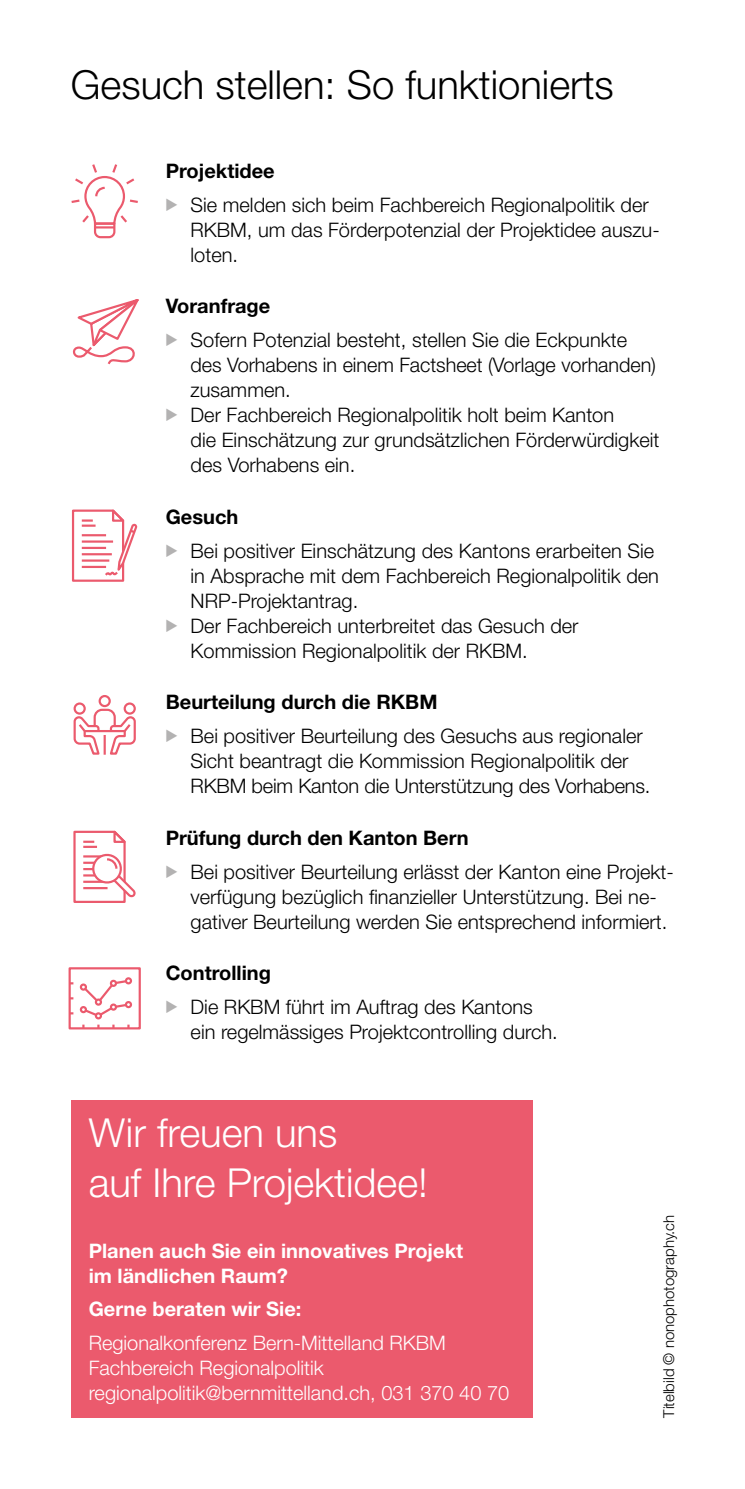
<style>
.page{position:relative;width:745px;height:1489px;background:#fff}
.page>*{position:absolute;margin:0;border:0;box-sizing:border-box;transform-origin:0 0}
.Titel{font:300 40px/50px "Helvetica Neue LT Std";color:#fff}
.Titel-2{font:300 40px "Helvetica Neue LT Std";color:#000}
.t1{font:300 20px/25px "Helvetica Neue LT Std";color:#000}
.Grundtext{font:300 20px/25px "Helvetica Neue LT Std";color:#fff}
.Untertitel{font:700 20px "Helvetica Neue LT Std";color:#000}
.Grundtext-2{font:700 20px/25px "Helvetica Neue LT Std";color:#fff}
.Grundtext-3{font:300 15px "Helvetica Neue LT Std";color:#000}
</style>
<div class="page">
<div style="left:71px;top:1100px;width:460px;height:317px;background:#eb5a6d"></div>
<svg style="left:71px;top:164px;width:67px;height:74px"></svg>
<svg style="left:72px;top:299px;width:67px;height:66px"></svg>
<svg style="left:72px;top:509px;width:65px;height:73px"></svg>
<div style="left:73px;top:702px;width:13px;height:12px;border:2px solid #eb5a6d;border-radius:50%"></div>
<div style="left:98px;top:695px;width:13px;height:12px;border:2px solid #eb5a6d;border-radius:50%"></div>
<div style="left:123px;top:702px;width:13px;height:12px;border:2px solid #eb5a6d;border-radius:50%"></div>
<svg style="left:73px;top:707px;width:63px;height:48px"></svg>
<svg style="left:73px;top:830px;width:63px;height:73px"></svg>
<div style="left:68px;top:967px;width:73px;height:62px;border:2px solid #eb5a6d"></div>
<div style="left:95px;top:1012px;width:7px;height:7px;border:2px solid #eb5a6d;border-radius:50%"></div>
<div style="left:125px;top:1000px;width:7px;height:8px;border:2px solid #eb5a6d;border-radius:50%"></div>
<svg style="left:80px;top:978px;width:51px;height:40px"></svg>
<div style="left:125px;top:977px;width:7px;height:7px;border:2px solid #eb5a6d;border-radius:50%"></div>
<p class="Titel-2" style="left:71px;top:61px;width:544px">Gesuch stellen: So funktionierts</p>
<p class="Untertitel" style="left:166px;top:158px;width:110px">Projektidee</p>
<p class="t1" style="left:190px;top:191px;width:470px">Sie melden sich beim Fachbereich Regionalpolitik der<br>RKBM, um das Förderpotenzial der Projektidee auszu&shy;loten.</p>
<p class="Untertitel" style="left:166px;top:294px;width:106px">Voranfrage</p>
<p class="t1" style="left:190px;top:327px;width:466px">Sofern Potenzial besteht, stellen Sie die Eckpunkte des Vorhabens in einem Factsheet (Vorlage vorhanden) zusammen.</p>
<p class="t1" style="left:190px;top:402px;width:470px">Der Fachbereich Regionalpolitik holt beim Kanton<br>die Einschätzung zur grundsätzlichen Förderwürdigkeit des Vorhabens ein.</p>
<p class="Untertitel" style="left:166px;top:504px;width:74px">Gesuch</p>
<p class="t1" style="left:190px;top:537px;width:469px">Bei positiver Einschätzung des Kantons erarbeiten Sie in Absprache mit dem Fachbereich Regionalpolitik den<br>NRP-Projektantrag.</p>
<p class="t1" style="left:190px;top:612px;width:389px">Der Fachbereich unterbreitet das Gesuch der<br>Kommission Regionalpolitik der RKBM.</p>
<p class="Untertitel" style="left:166px;top:689px;width:273px">Beurteilung durch die RKBM</p>
<p class="t1" style="left:190px;top:723px;width:461px">Bei positiver Beurteilung des Gesuchs aus regionaler<br>Sicht beantragt die Kommission Regionalpolitik der<br>RKBM beim Kanton die Unterstützung des Vorhabens.</p>
<p class="Untertitel" style="left:166px;top:825px;width:304px">Prüfung durch den Kanton Bern</p>
<p class="t1" style="left:190px;top:858px;width:484px">Bei positiver Beurteilung erlässt der Kanton eine Projekt&shy;verfügung bezüglich finanzieller Unterstützung. Bei ne&shy;gativer Beurteilung werden Sie entsprechend informiert.</p>
<p class="Untertitel" style="left:166px;top:960px;width:107px">Controlling</p>
<p class="t1" style="left:190px;top:994px;width:368px">Die RKBM führt im Auftrag des Kantons ein regelmässiges Projektcontrolling durch.</p>
<p class="Titel" style="left:89px;top:1106px;width:340px">Wir freuen uns<br>auf Ihre Projektidee!</p>
<p class="Grundtext-2" style="left:89px;top:1237px;width:376px">Planen auch Sie ein innovatives Projekt im ländlichen Raum?</p>
<p class="Grundtext-2" style="left:89px;top:1296px;width:214px">Gerne beraten wir Sie:</p>
<p class="Grundtext" style="left:89px;top:1330px;width:358px">Regionalkonferenz Bern-Mittelland RKBM<br>Fachbereich Regionalpolitik</p>
<p class="Grundtext" style="left:89px;top:1380px;width:422px">regionalpolitik@bernmittelland.ch, 031 370 40 70</p>
<p class="Grundtext-3" style="left:659px;top:1417px;width:205px;rotate:-90deg">Titelbild © nonophotography.ch</p>
</div>
